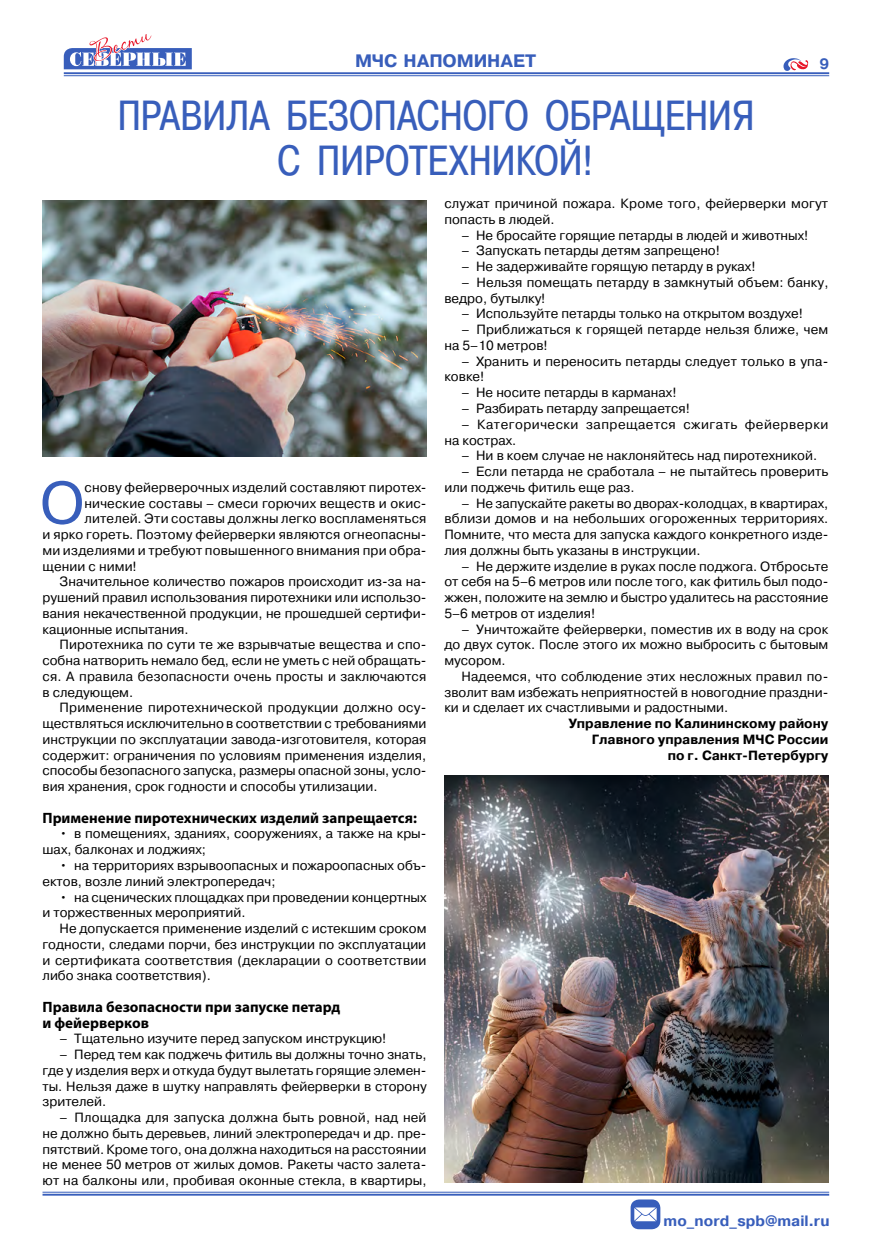
<style>
.page{position:relative;width:893px;height:1255px;background:#fff}
.page>*{position:absolute;margin:0;border:0;box-sizing:border-box;transform-origin:0 0}
.t1{font:58.95px "Pragmatica C";color:#385ebb}
.t2{font:42px/45px "Pragmatica Cond C";letter-spacing:.01em;color:#385ebb;text-align:center}
.t3{font:700 18px "Pragmatica C";letter-spacing:-.01em;color:#385ebb}
.t4{font:700 15px/15.8px "Myriad Pro";color:#000}
.t5{font:700 15px "Pragmatica C";letter-spacing:.005em;color:#385ebb}
.t6{font:13.35px/15.8px "Pragmatica";color:#000}
.t7{font:700 13.35px/15.8px "Pragmatica";color:#000;text-align:right}
.t8{font:13.35px/15.8px "Pragmatica";letter-spacing:.04em;color:#000}
.t9{font:13.35px "Pragmatica";letter-spacing:.02em;color:#000}
</style>
<div class="page">
<svg style="left:64px;top:34px;width:128px;height:43px"></svg>
<svg style="left:783px;top:58px;width:25px;height:13px"></svg>
<hr style="left:43px;top:1191px;width:786px;height:1px;background:#385ebb">
<hr style="left:43px;top:1193px;width:786px;height:2px;background:#385ebb">
<hr style="left:64px;top:75px;width:765px;height:1px;background:#385ebb">
<hr style="left:64px;top:72px;width:765px;height:2px;background:#385ebb">
<div style="left:631px;top:1199px;width:29px;height:30px;background:#385ebb;border-radius:9px"></div>
<svg style="left:634px;top:1207px;width:23px;height:14px"></svg>
<img style="left:43px;top:200px;width:383px;height:256px">
<img style="left:444px;top:775px;width:384px;height:407px">
<h3 class="t3" style="left:355px;top:51px;width:183px">МЧС НАПОМИНАЕТ</h3>
<h2 class="t2" style="left:118px;top:93px;width:637px">ПРАВИЛА БЕЗОПАСНОГО ОБРАЩЕНИЯ<br>С ПИРОТЕХНИКОЙ!</h2>
<p class="t5" style="left:819px;top:56px;width:11px">9</p>
<h1 class="t1" style="left:40px;top:470px;width:46px">О</h1>
<p class="t6" style="left:85px;top:479px;width:343px">снову фейерверочных изделий составляют пиротех-</p>
<p class="t6" style="left:85px;top:495px;width:343px">нические составы – смеси горючих веществ и окис-</p>
<p class="t6" style="left:85px;top:511px;width:343px">лителей. Эти составы должны легко воспламеняться</p>
<p class="t6" style="left:43px;top:527px;width:385px">и ярко гореть. Поэтому фейерверки являются огнеопасны-</p>
<p class="t6" style="left:43px;top:542px;width:385px">ми изделиями и требуют повышенного внимания при обра-</p>
<p class="t6" style="left:43px;top:558px;width:96px">щении с ними!</p>
<p class="t6" style="left:60px;top:574px;width:368px">Значительное количество пожаров происходит из-за на-</p>
<p class="t6" style="left:43px;top:590px;width:385px">рушений правил использования пиротехники или использо-</p>
<p class="t6" style="left:43px;top:605px;width:385px">вания некачественной продукции, не прошедшей сертифи-</p>
<p class="t6" style="left:43px;top:621px;width:148px">кационные испытания.</p>
<p class="t6" style="left:60px;top:637px;width:368px">Пиротехника по сути те же взрывчатые вещества и спо-</p>
<p class="t6" style="left:43px;top:653px;width:385px">собна натворить немало бед, если не уметь с ней обращать-</p>
<p class="t6" style="left:43px;top:668px;width:385px">ся. А правила безопасности очень просты и заключаются</p>
<p class="t6" style="left:43px;top:684px;width:92px">в следующем.</p>
<p class="t9" style="left:60px;top:699px;width:368px">Применение пиротехнической продукции должно осу-</p>
<p class="t6" style="left:43px;top:716px;width:385px">ществляться исключительно в соответствии с требованиями</p>
<p class="t6" style="left:43px;top:731px;width:385px">инструкции по эксплуатации завода-изготовителя, которая</p>
<p class="t6" style="left:43px;top:747px;width:385px">содержит: ограничения по условиям применения изделия,</p>
<p class="t6" style="left:43px;top:763px;width:385px">способы безопасного запуска, размеры опасной зоны, усло-</p>
<p class="t6" style="left:43px;top:779px;width:337px">вия хранения, срок годности и способы утилизации.</p>
<p class="t4" style="left:43px;top:809px;width:376px">Применение пиротехнических изделий запрещается:</p>
<p class="t6" style="left:43px;top:826px;width:385px;text-indent:17px">• в помещениях, зданиях, сооружениях, а также на кры&shy;шах, балконах и лоджиях;</p>
<p class="t6" style="left:43px;top:857px;width:385px;text-indent:17px">• на территориях взрывоопасных и пожароопасных объ&shy;ектов, возле линий электропередач;</p>
<p class="t6" style="left:43px;top:889px;width:386px;text-indent:17px">• на сценических площадках при проведении концертных и торжественных мероприятий.</p>
<p class="t6" style="left:43px;top:920px;width:385px;text-align:justify;text-indent:17px">Не допускается применение изделий с истекшим сроком годности, следами порчи, без инструкции по эксплуатации и сертификата соответствия (декларации о соответствии либо знака соответствия).</p>
<p class="t4" style="left:43px;top:998px;width:299px">Правила безопасности при запуске петард и фейерверков</p>
<p class="t6" style="left:60px;top:1031px;width:328px">– Тщательно изучите перед запуском инструкцию!</p>
<p class="t6" style="left:43px;top:1046px;width:386px;text-align:justify;text-indent:17px">– Перед тем как поджечь фитиль вы должны точно знать, где у изделия верх и откуда будут вылетать горящие элемен&shy;ты. Нельзя даже в шутку направлять фейерверки в сторону зрителей.</p>
<p class="t6" style="left:43px;top:1109px;width:386px;text-align:justify;text-indent:17px">– Площадка для запуска должна быть ровной, над ней не должно быть деревьев, линий электропередач и др. пре&shy;пятствий. Кроме того, она должна находиться на расстоянии не менее 50 метров от жилых домов. Ракеты часто залета&shy;ют на балконы или, пробивая оконные стекла, в квартиры,</p>
<p class="t6" style="left:444px;top:196px;width:385px">служат причиной пожара. Кроме того, фейерверки могут попасть в людей.</p>
<p class="t6" style="left:461px;top:227px;width:348px">– Не бросайте горящие петарды в людей и животных!</p>
<p class="t6" style="left:461px;top:243px;width:260px">– Запускать петарды детям запрещено!</p>
<p class="t6" style="left:461px;top:259px;width:296px">– Не задерживайте горящую петарду в руках!</p>
<p class="t6" style="left:444px;top:275px;width:385px;text-indent:17px">– Нельзя помещать петарду в замкнутый объем: банку, ведро, бутылку!</p>
<p class="t6" style="left:461px;top:306px;width:343px">– Используйте петарды только на открытом воздухе!</p>
<p class="t6" style="left:444px;top:322px;width:385px;text-indent:17px">– Приближаться к горящей петарде нельзя ближе, чем на 5–10 метров!</p>
<p class="t6" style="left:444px;top:353px;width:385px;text-indent:17px">– Хранить и переносить петарды следует только в упа&shy;ковке!</p>
<p class="t6" style="left:461px;top:385px;width:217px">– Не носите петарды в карманах!</p>
<p class="t6" style="left:461px;top:401px;width:230px">– Разбирать петарду запрещается!</p>
<p class="t8" style="left:444px;top:416px;width:385px;text-indent:17px">– Категорически запрещается сжигать фейерверки на кострах.</p>
<p class="t6" style="left:461px;top:448px;width:357px">– Ни в коем случае не наклоняйтесь над пиротехникой.</p>
<p class="t6" style="left:444px;top:464px;width:385px;text-indent:17px">– Если петарда не сработала – не пытайтесь проверить или поджечь фитиль еще раз.</p>
<p class="t6" style="left:444px;top:495px;width:385px;text-align:justify;text-indent:17px">– Не запускайте ракеты во дворах-колодцах, в квартирах, вблизи домов и на небольших огороженных территориях.<br>Помните, что места для запуска каждого конкретного изде&shy;лия должны быть указаны в инструкции.</p>
<p class="t6" style="left:444px;top:558px;width:385px;text-align:justify;text-indent:17px">– Не держите изделие в руках после поджога. Отбросьте от себя на 5–6 метров или после того, как фитиль был подо&shy;жжен, положите на землю и быстро удалитесь на расстояние 5–6 метров от изделия!</p>
<p class="t6" style="left:444px;top:621px;width:385px;text-align:justify;text-indent:17px">– Уничтожайте фейерверки, поместив их в воду на срок до двух суток. После этого их можно выбросить с бытовым мусором.</p>
<p class="t6" style="left:444px;top:668px;width:385px;text-align:justify;text-indent:17px">Надеемся, что соблюдение этих несложных правил по&shy;зволит вам избежать неприятностей в новогодние праздни&shy;ки и сделает их счастливыми и радостными.</p>
<p class="t7" style="left:568px;top:715px;width:261px">Управление по Калининскому району<br>Главного управления МЧС России<br>по г. Санкт-Петербургу</p>
<p class="t5" style="left:663px;top:1212px;width:168px">mo_nord_spb@mail.ru</p>
</div>
